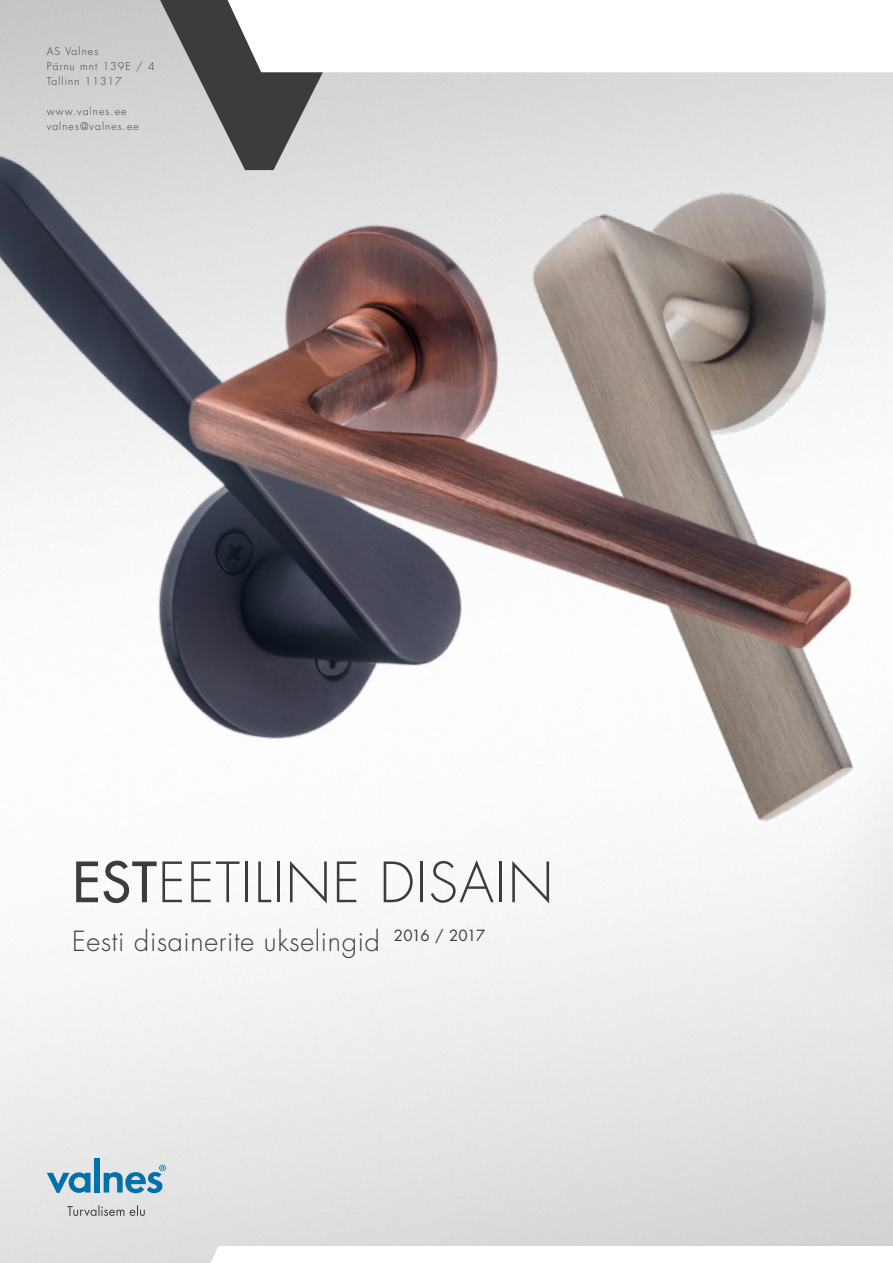
<style>
.page{position:relative;width:893px;height:1263px;background:#fff}
.page>*{position:absolute;margin:0;border:0;box-sizing:border-box;transform-origin:0 0}
.t1{font:300 54px "Futura LT";letter-spacing:.025em;color:#3c3c3b}
.t2{font:300 27px "Futura LT";letter-spacing:.025em;color:#3c3c3b}
.t3{font:300 10.5px/15px "Futura LT";letter-spacing:.1em;color:#3c3c3b}
.s1{font-weight:400}
</style>
<div class="page">
<img style="left:0;top:1129px;width:893px;height:134px">
<img style="left:0;top:0;width:893px;height:1129px">
<svg style="left:149px;top:0;width:221px;height:170px;background:#999"></svg>
<svg style="left:47px;top:1172px;width:44px;height:21px"></svg>
<div style="left:94px;top:1158px;width:6px;height:34px;background:#0071aa"></div>
<svg style="left:104px;top:1165px;width:62px;height:28px;background:#85b4cc"></svg>
<svg style="left:67px;top:1205px;width:78px;height:11px"></svg>
<svg style="left:218px;top:0;width:675px;height:72px"></svg>
<svg style="left:201px;top:1246px;width:692px;height:17px"></svg>
<p class="t3" style="left:47px;top:44px;width:109px">AS Valnes<br>Pärnu mnt 139E / 4<br>Tallinn 11317</p>
<p class="t3" style="left:47px;top:104px;width:94px">www.valnes.ee valnes@valnes.ee</p>
<h1 class="t1" style="left:72px;top:850px;width:483px"><span class="s1">EST</span>EETILINE DISAIN</h1>
<h2 class="t2" style="left:72px;top:924px;width:415px">Eesti disainerite ukselingid <sup>2016</sup> <sup>/</sup> <sup>2017</sup></h2>
</div>
